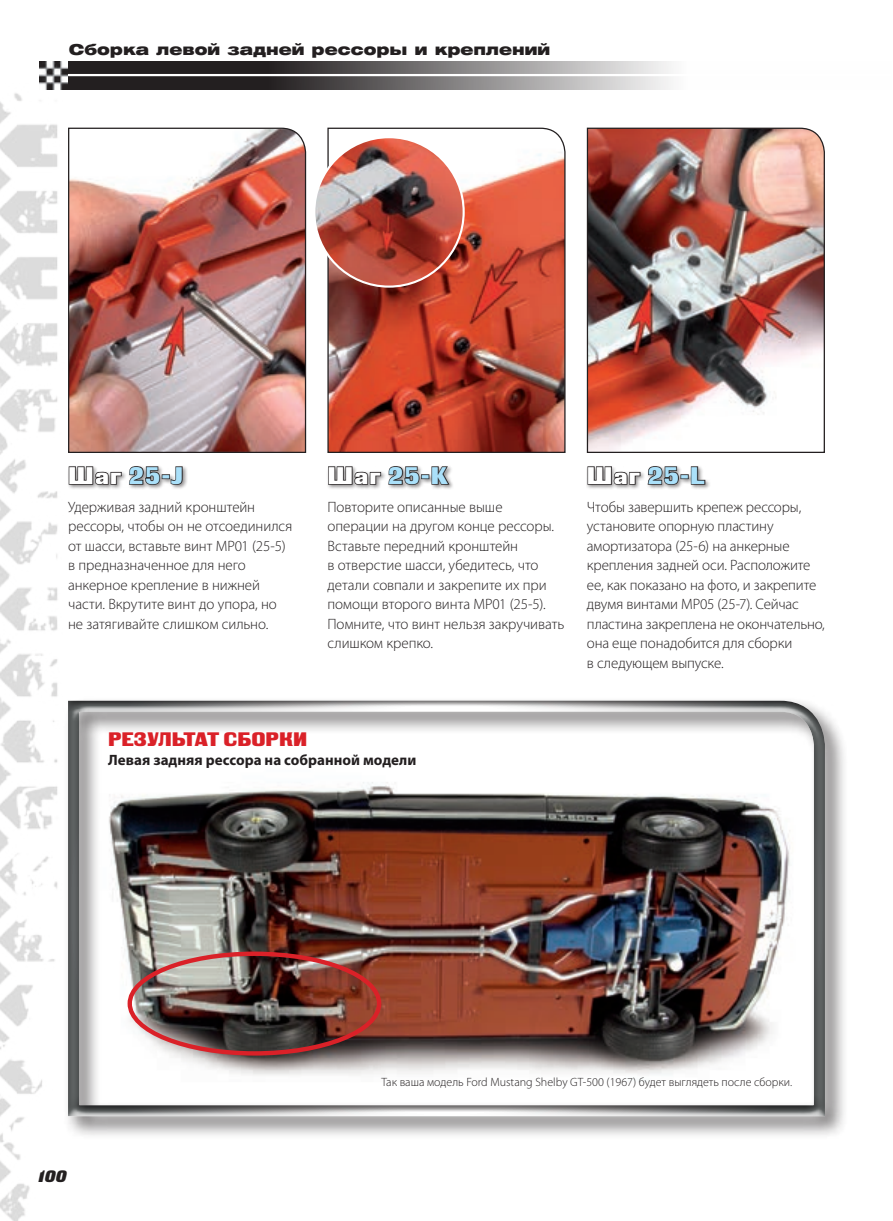
<style>
.page{position:relative;width:893px;height:1221px;background:#fff}
.page>*{position:absolute;margin:0;border:0;box-sizing:border-box;transform-origin:0 0}
.t1{font:24px "Black Grotesk C";letter-spacing:.05em;color:#aae0f9}
.t2{font:19.5px "Black Grotesk C";color:#da2128}
.t3{font:italic 16.5px "Black Grotesk C";color:#231f20}
.t4{font:300 15px/19.5px "Myriad Pro";letter-spacing:-.005em;color:#231f20}
.t5{font:700 15px "Myriad Pro";color:#231f20}
.t6{font:15px "Helios Ext Black C";color:#231f20}
.t7{font:300 12px "Myriad Pro";color:#231f20}
.s1{color:#fff}
</style>
<div class="page">
<img style="left:0;top:89px;width:98px;height:1131px">
<svg style="left:68px;top:61px;width:603px;height:28px;background:#6a6768"></svg>
<hr style="left:64px;top:74px;width:827px;height:2px;background:#fff">
<img style="left:40px;top:61px;width:28px;height:28px">
<div style="left:63px;top:695px;width:785px;height:444px;background:#231f20;opacity:.65"></div>
<div style="left:67px;top:697px;width:760px;height:416px;background:#231f20;opacity:.75"></div>
<div style="left:67px;top:464px;width:121px;height:25px;background:#231f20;opacity:.5"></div>
<svg style="left:68px;top:465px;width:93px;height:21px"></svg>
<div style="left:162px;top:474px;width:8px;height:5px;border:2px solid #231f20"></div>
<svg style="left:170px;top:465px;width:14px;height:20px"></svg>
<div style="left:326px;top:464px;width:128px;height:25px;background:#231f20;opacity:.5"></div>
<svg style="left:327px;top:465px;width:94px;height:21px"></svg>
<div style="left:421px;top:474px;width:8px;height:5px;border:2px solid #231f20"></div>
<svg style="left:431px;top:465px;width:20px;height:20px"></svg>
<div style="left:586px;top:464px;width:124px;height:25px;background:#231f20;opacity:.5"></div>
<svg style="left:587px;top:465px;width:54px;height:21px"></svg>
<svg style="left:647px;top:465px;width:33px;height:21px"></svg>
<div style="left:680px;top:474px;width:9px;height:5px;border:2px solid #231f20"></div>
<svg style="left:690px;top:465px;width:16px;height:20px"></svg>
<img style="left:586px;top:127px;width:239px;height:326px">
<img style="left:327px;top:127px;width:239px;height:326px">
<img style="left:67px;top:127px;width:240px;height:326px">
<img style="left:314px;top:137px;width:150px;height:149px;border-radius:75px">
<p class="t6" style="left:69px;top:40px;width:483px">Сборка левой задней рессоры и креплений</p>
<h1 class="t1" style="left:68px;top:461px;width:117px"><span class="s1">Шаг</span> 25-J</h1>
<p class="t4" style="left:68px;top:496px;width:226px">Удерживая задний кронштейн рессоры, чтобы он не отсоединился от шасси, вставьте винт MP01 (25‑5) в предназначенное для него анкерное крепление в нижней части. Вкрутите винт до упора, но не затягивайте слишком сильно.</p>
<h1 class="t1" style="left:327px;top:461px;width:122px"><span class="s1">Шаг</span> 25-K</h1>
<p class="t4" style="left:327px;top:496px;width:239px">Повторите описанные выше операции на другом конце рессоры.<br>Вставьте передний кронштейн<br>в отверстие шасси, убедитесь, что детали совпали и закрепите их при помощи второго винта MP01 (25-5).<br>Помните, что винт нельзя закручивать слишком крепко.</p>
<h1 class="t1" style="left:587px;top:461px;width:119px"><span class="s1">Шаг</span> 25-L</h1>
<p class="t4" style="left:587px;top:496px;width:240px">Чтобы завершить крепеж рессоры, установите опорную пластину амортизатора (25-6) на анкерные крепления задней оси. Расположите ее, как показано на фото, и закрепите двумя винтами MP05 (25-7). Сейчас пластина закреплена не окончательно, она еще понадобится для сборки<br>в следующем выпуске.</p>
<h2 class="t2" style="left:108px;top:727px;width:201px">РЕЗУЛЬТАТ СБОРКИ</h2>
<p class="t5" style="left:108px;top:750px;width:310px">Левая задняя рессора на собранной модели</p>
<p class="t3" style="left:38px;top:1166px;width:30px">100</p>
<p class="t7" style="left:382px;top:1075px;width:412px">Так ваша модель Ford Mustang Shelby GT-500 (1967) будет выглядеть после сборки.</p>
</div>
